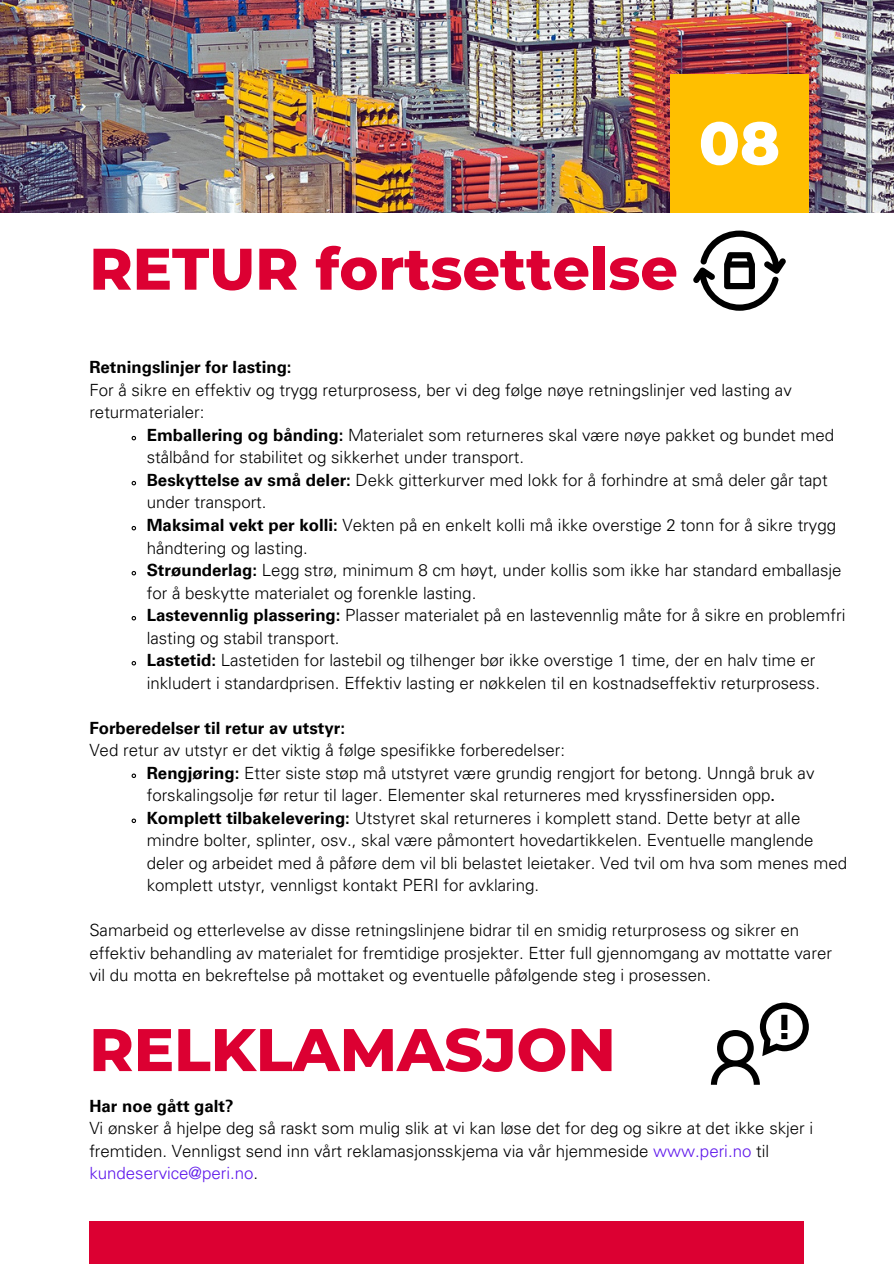
<style>
.page{position:relative;width:894px;height:1264px;background:#fff}
.page>*{position:absolute;margin:0;border:0;box-sizing:border-box;transform-origin:0 0}
.t1{font:800 60px "Montserrat";color:#dc0032}
.t2{font:800 60px "Montserrat";color:#fff}
.t3{font:800 58.5px "Montserrat";color:#dc0032}
.t4{font:300 16.8px/22.5px "Univers LT Pro 45";color:#000}
.t5{font:700 16.8px "Univers LT Pro 65";color:#000}
.s1{font-family:"Univers LT Pro 65";font-weight:700}
.s2{font-family:"Univers LT Pro 55 Roman";font-weight:400}
.s3{color:#5e17eb}
</style>
<div class="page">
<img style="left:0;top:0;width:893px;height:213px">
<div style="left:670px;top:75px;width:138px;height:138px;background:#ffbf00"></div>
<div style="left:89px;top:1220px;width:715px;height:43px;background:#dc0032"></div>
<svg style="left:131px;top:435px;width:6px;height:6px"></svg>
<svg style="left:131px;top:480px;width:6px;height:6px"></svg>
<svg style="left:131px;top:525px;width:6px;height:6px"></svg>
<svg style="left:131px;top:571px;width:6px;height:5px"></svg>
<svg style="left:131px;top:616px;width:6px;height:5px"></svg>
<svg style="left:131px;top:661px;width:6px;height:5px"></svg>
<svg style="left:131px;top:773px;width:6px;height:5px"></svg>
<svg style="left:131px;top:818px;width:6px;height:6px"></svg>
<svg style="left:693px;top:230px;width:93px;height:81px"></svg>
<svg style="left:710px;top:1002px;width:98px;height:82px"></svg>
<h1 class="t2" style="left:698px;top:106px;width:83px">08</h1>
<h2 class="t3" style="left:89px;top:233px;width:590px">RETUR fortsettelse</h2>
<p class="t5" style="left:89px;top:361px;width:204px">Retningslinjer for lasting:</p>
<p class="t4" style="left:89px;top:381px;width:703px">For å sikre en effektiv og trygg returprosess, ber vi deg følge nøye retningslinjer ved lasting av returmaterialer:</p>
<p class="t4" style="left:147px;top:426px;width:700px"><span class="s1">Emballering og bånding:</span> Materialet som returneres skal være nøye pakket og bundet med stålbånd for stabilitet og sikkerhet under transport.<br><span class="s1">Beskyttelse av små deler:</span> Dekk gitterkurver med lokk for å forhindre at små deler går tapt under transport.<br><span class="s1">Maksimal vekt per kolli:</span> Vekten på en enkelt kolli må ikke overstige 2 tonn for å sikre trygg håndtering og lasting.<br><span class="s1">Strøunderlag:</span> Legg strø, minimum 8 cm høyt, under kollis som ikke har standard emballasje for å beskytte materialet og forenkle lasting.<br><span class="s1">Lastevennlig plassering:</span> Plasser materialet på en lastevennlig måte for å sikre en problemfri lasting og stabil transport.<br><span class="s1">Lastetid:</span> Lastetiden for lastebil og tilhenger bør ikke overstige 1 time, der en halv time er inkludert i standardprisen. Effektiv lasting er nøkkelen til en kostnadseffektiv returprosess.</p>
<p class="t5" style="left:89px;top:721px;width:257px">Forberedelser til retur av utstyr:</p>
<p class="t4" style="left:147px;top:741px;width:702px;text-indent:-57px">Ved retur av utstyr er det viktig å følge spesifikke forberedelser:<br><span class="s1">Rengjøring:</span> Etter siste støp må utstyret være grundig rengjort for betong. Unngå bruk av forskalingsolje før retur til lager. Elementer skal returneres med kryssfinersiden opp<span class="s2">.<br></span><span class="s1">Komplett tilbakelevering:</span> Utstyret skal returneres i komplett stand. Dette betyr at alle mindre bolter, splinter, osv., skal være påmontert hovedartikkelen. Eventuelle manglende deler og arbeidet med å påføre dem vil bli belastet leietaker. Ved tvil om hva som menes med komplett utstyr, vennligst kontakt PERI for avklaring.</p>
<p class="t4" style="left:89px;top:921px;width:744px">Samarbeid og etterlevelse av disse retningslinjene bidrar til en smidig returprosess og sikrer en effektiv behandling av materialet for fremtidige prosjekter. Etter full gjennomgang av mottatte varer vil du motta en bekreftelse på mottaket og eventuelle påfølgende steg i prosessen.</p>
<h1 class="t1" style="left:89px;top:1012px;width:527px">RELKLAMASJON</h1>
<p class="t5" style="left:89px;top:1099px;width:146px">Har noe gått galt?</p>
<p class="t4" style="left:89px;top:1119px;width:725px">Vi ønsker å hjelpe deg så raskt som mulig slik at vi kan løse det for deg og sikre at det ikke skjer i fremtiden. Vennligst send inn vårt reklamasjonsskjema via vår hjemmeside <span class="s3">www.peri.no</span> til <span class="s3">kundeservice@peri.no</span>.</p>
</div>
